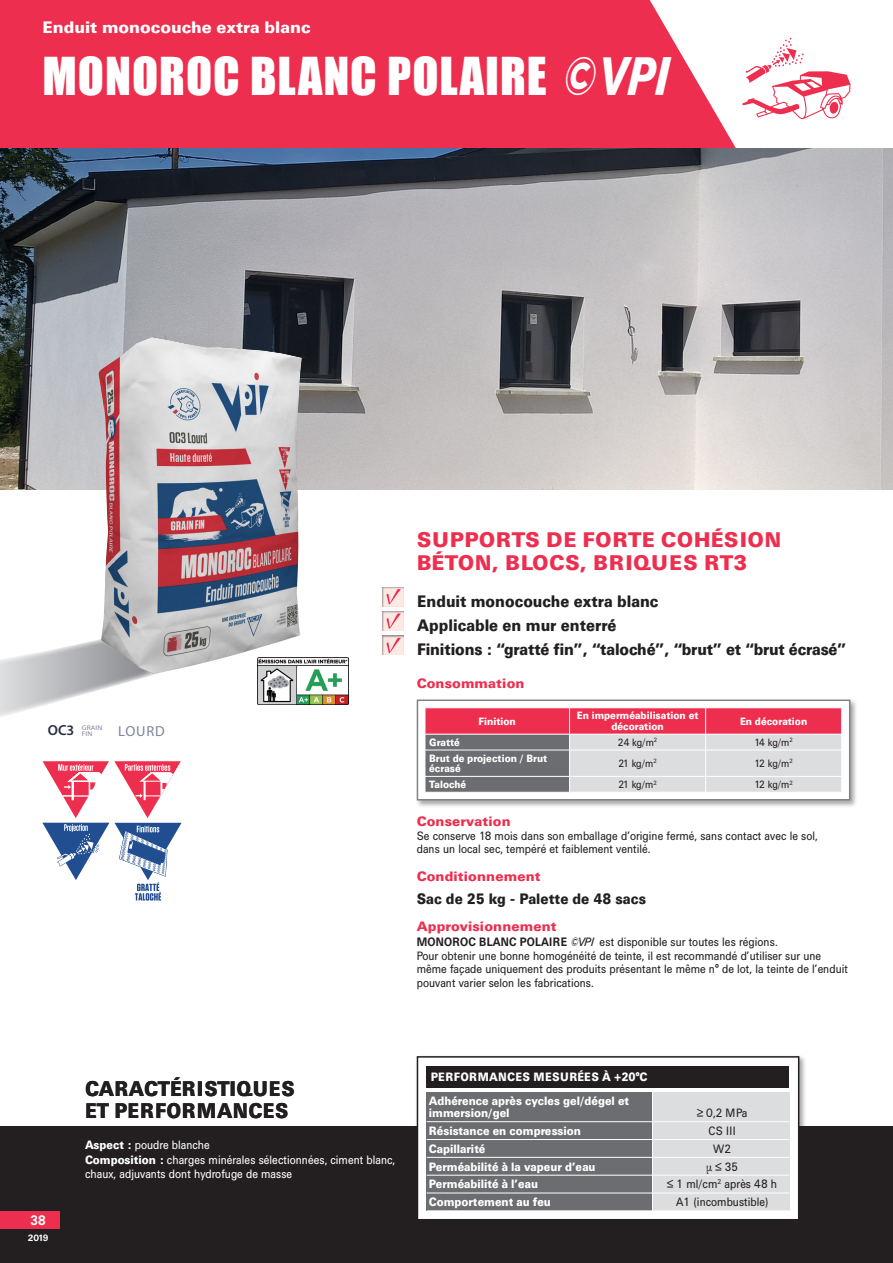
<style>
.page{position:relative;width:893px;height:1263px;background:#fff}
.page>*{position:absolute;margin:0;border:0;box-sizing:border-box;transform-origin:0 0}
.Nom{font:48px "Impact";letter-spacing:.02em;color:#fff}
.Argument_principal_e{font:900 21px "Univers BQ";letter-spacing:.02em;color:#ee2e4e}
.TItre_Caratèristique{font:900 21px/22.5px "Univers BQ";letter-spacing:.02em;color:#231f20;scale:.9 1}
.Argumentaire{font:900 16.5px "Univers BQ";color:#231f20;scale:.9 1}
.gamme_ht_gauche{font:900 16.5px "Univers BQ";color:#fff}
.Argumentaire-2{font:900 15px "Univers BQ";color:#231f20;scale:.9 1}
.t1{font:14.55px "Myriad Pro";letter-spacing:.06em;color:#7e8499}
.Entete-texte_Façades{font:900 13.5px "Univers BQ";letter-spacing:.01em;color:#ee2e4e}
.texte{font:900 13.5px "Univers BQ";letter-spacing:.01em;color:#ee2e4e}
.Folios{font:700 13.5px "Univers BQ";color:#fff;scale:.9 1}
.texte-2{font:12px/13.5px "Univers BQ";color:#231f20;scale:.9 1}
.CP-Clair{font:900 12px/12.3px "Univers BQ";color:#fff;scale:.9 1}
.CP-textes{font:12px/13.5px "Univers BQ";color:#fff;scale:.9 1}
.CP-Valeurs{font:12px "Univers BQ";color:#231f20;scale:.9 1}
.CP-Clair-2{font:900 12px "Univers BQ";letter-spacing:.02em;color:#fff;scale:.9 1}
.Tableaux_-_Ligne_bol{font:900 10.5px/10.5px "Univers BQ";color:#fff;text-align:center;scale:.9 1}
.Txt_Colonne_tablo_dr{font:10.5px "Univers BQ";letter-spacing:-.01em;color:#231f20;scale:.9 1}
.Texte_import_tablo_g{font:900 10.5px/10.5px "Univers BQ";color:#fff;scale:.9 1}
.Folio_découpage_Carr{font:700 9px "Univers BQ";color:#fff}
.t2{font:6.75px/6px "Myriad";letter-spacing:.02em;color:#7e8499;scale:1.1 1}
.s1{font-family:"Univers BQ";font-weight:900;font-style:italic;font-size:53.7px}
.s2{font-family:"Myriad Pro";font-weight:600;font-size:14.55px;color:#282d45}
.s3{font-weight:700}
.s4{font-style:italic}
.s5{font-weight:900}
.s6{font-family:"Baskerville Rgl";font-size:13.5px}
</style>
<div class="page">
<svg style="left:43px;top:761px;width:139px;height:139px"></svg>
<div style="left:0;top:1127px;width:893px;height:136px;background:#231f20"></div>
<div style="left:0;top:0;width:736px;height:149px;background:#ee2e4e"></div>
<svg style="left:742px;top:38px;width:108px;height:81px"></svg>
<img style="left:0;top:149px;width:893px;height:340px">
<div style="left:372px;top:578px;width:43px;height:30px;background:#231f20;opacity:.5"></div>
<svg style="left:386px;top:589px;width:15px;height:14px"></svg>
<div style="left:372px;top:603px;width:43px;height:30px;background:#231f20;opacity:.5"></div>
<svg style="left:386px;top:613px;width:15px;height:14px"></svg>
<div style="left:372px;top:627px;width:43px;height:30px;background:#231f20;opacity:.5"></div>
<svg style="left:386px;top:638px;width:15px;height:16px"></svg>
<div style="left:415px;top:1054px;width:392px;height:174px;background:#231f20;opacity:.4"></div>
<div style="left:417px;top:1057px;width:382px;height:163px;background:#fff"></div>
<div style="left:427px;top:1092px;width:225px;height:118px;background:#6c6d70"></div>
<hr style="left:427px;top:1121px;width:225px;height:1px;background:#fff">
<hr style="left:427px;top:1139px;width:225px;height:1px;background:#fff">
<hr style="left:427px;top:1157px;width:225px;height:1px;background:#fff">
<hr style="left:427px;top:1175px;width:225px;height:1px;background:#fff">
<hr style="left:427px;top:1192px;width:225px;height:1px;background:#fff">
<div style="left:653px;top:1092px;width:136px;height:118px;background:#dcdddf"></div>
<hr style="left:653px;top:1121px;width:136px;height:1px;background:#fff">
<hr style="left:653px;top:1139px;width:136px;height:1px;background:#fff">
<hr style="left:653px;top:1157px;width:136px;height:1px;background:#fff">
<hr style="left:653px;top:1175px;width:136px;height:1px;background:#fff">
<hr style="left:653px;top:1192px;width:136px;height:1px;background:#fff">
<div style="left:417px;top:1056px;width:382px;height:164px;border:2px solid #231f20"></div>
<div style="left:426px;top:1066px;width:363px;height:21px;background:#231f20"></div>
<div style="left:415px;top:698px;width:443px;height:110px;background:#231f20;opacity:.4"></div>
<div style="left:417px;top:700px;width:433px;height:100px;background:#fff"></div>
<svg style="left:425px;top:708px;width:417px;height:84px;background:#c9919c"></svg>
<div style="left:417px;top:699px;width:433px;height:101px;border:2px solid #808285"></div>
<svg style="left:0;top:640px;width:155px;height:77px"></svg>
<img style="left:98px;top:337px;width:204px;height:337px">
<img style="left:257px;top:657px;width:91px;height:48px">
<div style="left:0;top:1212px;width:60px;height:17px;background:#ee2e4e"></div>
<p class="gamme_ht_gauche" style="left:43px;top:19px;width:270px">Enduit monocouche extra blanc</p>
<p class="Nom" style="left:43px;top:47px;width:628px">MONOROC BLANC POLAIRE <span class="s1">©VPI</span></p>
<p class="Argument_principal_e" style="left:417px;top:528px;width:366px">SUPPORTS DE FORTE COHÉSION</p>
<p class="Argument_principal_e" style="left:417px;top:551px;width:332px">BÉTON, BLOCS, BRIQUES RT3</p>
<p class="Argumentaire" style="left:417px;top:592px;width:270px">Enduit monocouche extra blanc</p>
<p class="Argumentaire" style="left:417px;top:616px;width:223px">Applicable en mur enterré</p>
<p class="Argumentaire" style="left:417px;top:640px;width:478px">Finitions : “gratté fin”, “taloché”, “brut” et “brut écrasé”</p>
<p class="t2" style="left:82px;top:725px;width:20px;text-indent:-34px"><span class="s2">OC3</span> GRAIN<br>FIN</p>
<p class="t1" style="left:118px;top:722px;width:48px">LOURD</p>
<p class="Entete-texte_Façades" style="left:417px;top:676px;width:109px">Consommation</p>
<p class="Tableaux_-_Ligne_bol" style="left:479px;top:716px;width:43px">Finition</p>
<p class="Tableaux_-_Ligne_bol" style="left:577px;top:711px;width:137px">En imperméabilisation et décoration</p>
<p class="Tableaux_-_Ligne_bol" style="left:740px;top:716px;width:76px">En décoration</p>
<p class="Texte_import_tablo_g" style="left:429px;top:737px;width:36px">Gratté</p>
<p class="Txt_Colonne_tablo_dr" style="left:618px;top:736px;width:45px">24 kg/m<sup>2</sup></p>
<p class="Txt_Colonne_tablo_dr" style="left:754px;top:736px;width:44px">14 kg/m<sup>2</sup></p>
<p class="Texte_import_tablo_g" style="left:429px;top:753px;width:133px">Brut de projection / Brut écrasé</p>
<p class="Txt_Colonne_tablo_dr" style="left:618px;top:757px;width:44px">21 kg/m<sup>2</sup></p>
<p class="Txt_Colonne_tablo_dr" style="left:754px;top:757px;width:44px">12 kg/m<sup>2</sup></p>
<p class="Texte_import_tablo_g" style="left:429px;top:779px;width:43px">Taloché</p>
<p class="Txt_Colonne_tablo_dr" style="left:618px;top:778px;width:44px">21 kg/m<sup>2</sup></p>
<p class="Txt_Colonne_tablo_dr" style="left:754px;top:778px;width:44px">12 kg/m<sup>2</sup></p>
<p class="texte" style="left:417px;top:814px;width:96px">Conservation</p>
<p class="texte-2" style="left:417px;top:829px;width:447px">Se conserve 18 mois dans son emballage d’origine fermé, sans contact avec le sol, dans un local sec, tempéré et faiblement ventilé.</p>
<p class="Entete-texte_Façades" style="left:417px;top:869px;width:125px">Conditionnement</p>
<p class="Argumentaire-2" style="left:417px;top:890px;width:256px">Sac de 25 kg - Palette de 48 sacs</p>
<p class="Entete-texte_Façades" style="left:417px;top:918px;width:141px">Approvisionnement</p>
<p class="texte-2" style="left:417px;top:935px;width:403px"><span class="s3">MONOROC BLANC POLAIRE</span> <span class="s4">©VPI</span> est disponible sur toutes les régions.</p>
<p class="texte-2" style="left:417px;top:949px;width:481px">Pour obtenir une bonne homogénéité de teinte, il est recommandé d’utiliser sur une même façade uniquement des produits présentant le même n° de lot, la teinte de l’enduit pouvant varier selon les fabrications.</p>
<p class="Folios" style="left:31px;top:1213px;width:19px">38</p>
<p class="Folio_découpage_Carr" style="left:28px;top:1232px;width:22px">2019</p>
<p class="TItre_Caratèristique" style="left:85px;top:1078px;width:235px">CARACTÉRISTIQUES<br>ET PERFORMANCES</p>
<p class="CP-textes" style="left:85px;top:1138px;width:140px"><span class="s5">Aspect :</span> poudre blanche</p>
<p class="CP-textes" style="left:85px;top:1153px;width:346px"><span class="s5">Composition :</span> charges minérales sélectionnées, ciment blanc, chaux, adjuvants dont hydrofuge de masse</p>
<p class="CP-Clair-2" style="left:431px;top:1070px;width:242px">PERFORMANCES MESURÉES À +20°C</p>
<p class="CP-Clair" style="left:429px;top:1095px;width:224px">Adhérence après cycles gel/dégel et immersion/gel</p>
<p class="CP-Clair" style="left:429px;top:1125px;width:171px">Résistance en compression</p>
<p class="CP-Clair" style="left:429px;top:1143px;width:64px">Capillarité</p>
<p class="CP-Clair" style="left:429px;top:1160px;width:187px">Perméabilité à la vapeur d’eau</p>
<p class="CP-Clair" style="left:429px;top:1178px;width:123px">Perméabilité à l’eau</p>
<p class="CP-Clair" style="left:429px;top:1196px;width:137px">Comportement au feu</p>
<p class="CP-Valeurs" style="left:697px;top:1106px;width:58px"><span class="s6">≥</span> 0,2 MPa</p>
<p class="CP-Valeurs" style="left:709px;top:1124px;width:32px">CS III</p>
<p class="CP-Valeurs" style="left:713px;top:1142px;width:22px">W2</p>
<p class="CP-Valeurs" style="left:706px;top:1159px;width:37px">µ <span class="s6">≤</span> 35</p>
<p class="CP-Valeurs" style="left:667px;top:1177px;width:124px"><span class="s6">≤</span> 1 ml/cm<sup>2</sup> après 48 h</p>
<p class="CP-Valeurs" style="left:676px;top:1195px;width:104px">A1 (incombustible)</p>
</div>
